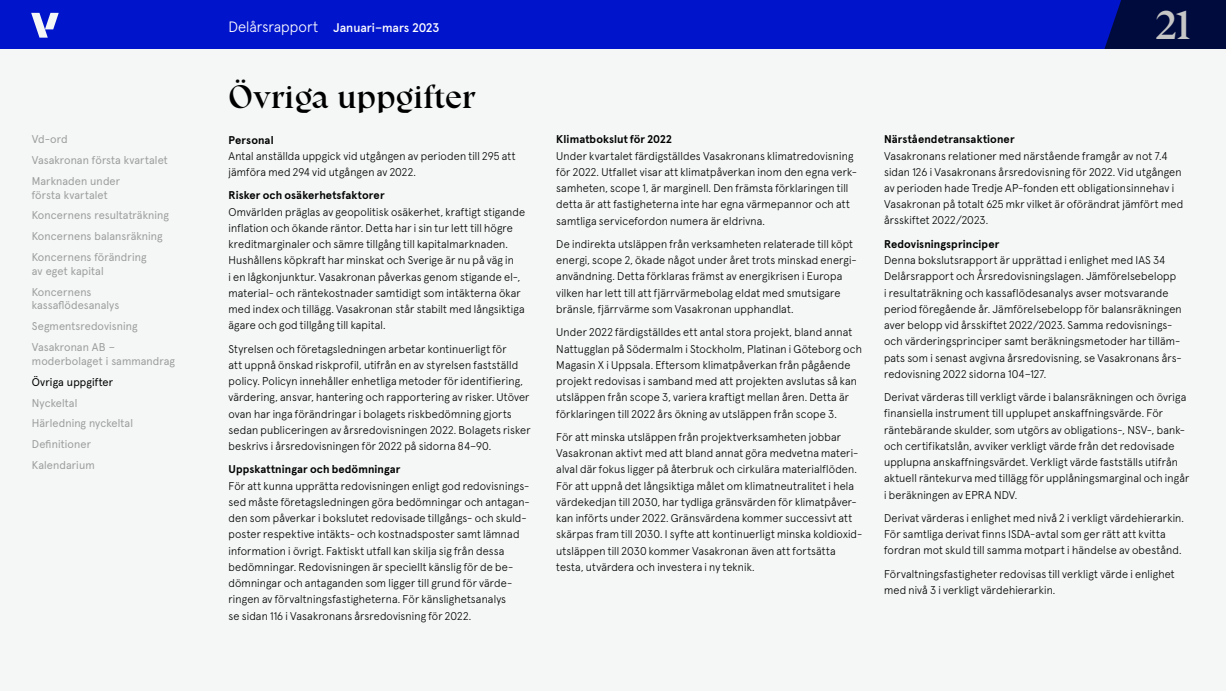
<style>
.page{position:relative;width:1226px;height:691px;background:#fff}
.page>*{position:absolute;margin:0;border:0;box-sizing:border-box;transform-origin:0 0}
.t1{font:40px "Vasakronan Serif ICE Text";color:#c6c6c6}
.t2{font:32.5px "Vasakronan Serif ICE Rubrik";color:#000}
.t3{font:500 12.5px "Apercu Pro";color:#fff}
.t4{font:300 11.25px/16.2px "Apercu Pro";letter-spacing:.01em;color:#000}
.t5{font:11.25px/20.9px "Apercu Pro";letter-spacing:.01em;color:#9d9d9d}
.t6{font:700 11.25px "Apercu Pro";letter-spacing:.005em;color:#000}
.t7{font:11.25px "Apercu Pro";letter-spacing:.01em;color:#000}
.s1{font-weight:300;font-size:15px}
</style>
<div class="page">
<div style="left:0;top:0;width:1226px;height:50px;background:#0014cc"></div>
<svg style="left:1092px;top:0;width:134px;height:50px;background:#041156"></svg>
<div style="left:0;top:50px;width:1226px;height:641px;background:#f5f7f7"></div>
<svg style="left:31px;top:13px;width:28px;height:25px"></svg>
<p class="t5" style="left:32px;top:128px;width:138px">Vd-ord<br>Vasakronan första kvartalet<br>Marknaden under</p>
<p class="t5" style="left:32px;top:183px;width:138px">första kvartalet<br>Koncernens resultaträkning<br>Koncernens balansräkning<br>Koncernens förändring</p>
<p class="t5" style="left:32px;top:260px;width:73px">av eget kapital<br>Koncernens</p>
<p class="t5" style="left:32px;top:294px;width:107px">kassaflödesanalys<br>Segmentsredovisning<br>Vasakronan AB –</p>
<p class="t5" style="left:32px;top:350px;width:145px">moderbolaget i sammandrag</p>
<p class="t7" style="left:32px;top:373px;width:83px">Övriga uppgifter</p>
<p class="t5" style="left:32px;top:391px;width:103px">Nyckeltal<br>Härledning nyckeltal<br>Definitioner<br>Kalendarium</p>
<p class="t3" style="left:229px;top:18px;width:212px"><span class="s1">Delårsrapport</span> Januari–mars 2023</p>
<h1 class="t1" style="left:1155px;top:1px;width:37px">21</h1>
<h2 class="t2" style="left:229px;top:78px;width:249px">Övriga uppgifter</h2>
<p class="t6" style="left:229px;top:131px;width:47px">Personal</p>
<p class="t4" style="left:229px;top:147px;width:289px">Antal anställda uppgick vid utgången av perioden till 295 att jämföra med 294 vid utgången av 2022.</p>
<p class="t6" style="left:229px;top:187px;width:158px">Risker och osäkerhetsfaktorer</p>
<p class="t4" style="left:229px;top:203px;width:298px">Omvärlden präglas av geopolitisk osäkerhet, kraftigt stigande inflation och ökande räntor. Detta har i sin tur lett till högre kreditmarginaler och sämre tillgång till kapitalmarknaden.<br>Hushållens köpkraft har minskat och Sverige är nu på väg in<br>i en lågkonjunktur. Vasakronan påverkas genom stigande el-, material- och räntekostnader samtidigt som intäkterna ökar med index och tillägg. Vasakronan står stabilt med långsiktiga ägare och god tillgång till kapital.</p>
<p class="t4" style="left:229px;top:340px;width:304px">Styrelsen och företagsledningen arbetar kontinuerligt för<br>att uppnå önskad riskprofil, utifrån en av styrelsen fastställd policy. Policyn inne håller enhetliga metoder för identifiering, värdering, ansvar, hantering och rapportering av risker. Utöver ovan har inga förändringar i bolagets riskbedömning gjorts sedan publiceringen av årsredovisningen 2022. Bolagets risker beskrivs i årsredovisningen för 2022 på sidorna 84–90.</p>
<p class="t6" style="left:229px;top:461px;width:174px">Uppskattningar och bedömningar</p>
<p class="t4" style="left:229px;top:477px;width:303px">För att kunna upprätta redovisningen enligt god redovisnings&shy;sed måste företagsledningen göra bedömningar och antagan&shy;den som påverkar i bokslutet redovisade tillgångs- och skuld&shy;poster respektive intäkts- och kostnadsposter samt lämnad information i övrigt. Faktiskt utfall kan skilja sig från dessa bedömningar. Redovisningen är speciellt känslig för de be - dömningar och antaganden som ligger till grund för värde&shy;ringen av förvaltningsfastigheterna. För känslighetsanalys<br>se sidan 116 i Vasa kronans årsredovisning för 2022.</p>
<p class="t6" style="left:556px;top:131px;width:117px">Klimatbokslut för 2022</p>
<p class="t4" style="left:556px;top:147px;width:302px">Under kvartalet färdigställdes Vasakronans klimatredovisning för 2022. Utfallet visar att klimatpåverkan inom den egna verk&shy;samheten, scope 1, är marginell. Den främsta förklaringen till detta är att fastigheterna inte har egna värmepannor och att samtliga servicefordon numera är eldrivna.</p>
<p class="t4" style="left:556px;top:235px;width:302px">De indirekta utsläppen från verksamheten relaterade till köpt energi, scope 2, ökade något under året trots minskad energi&shy;användning. Detta förklaras främst av energikrisen i Europa vilken har lett till att fjärrvärmebolag eldat med smutsigare bränsle, fjärrvärme som Vasakronan upphandlat.</p>
<p class="t4" style="left:556px;top:323px;width:307px">Under 2022 färdigställdes ett antal stora projekt, bland annat Nattugglan på Södermalm i Stockholm, Platinan i Göteborg och Magasin X i Uppsala. Eftersom klimatpåverkan från pågående projekt redovisas i samband med att projekten avslutas så kan utsläppen från scope 3, variera kraftigt mellan åren. Detta är förklaringen till 2022 års ökning av utsläppen från scope 3.</p>
<p class="t4" style="left:556px;top:428px;width:307px">För att minska utsläppen från projektverksamheten jobbar Vasakronan aktivt med att bland annat göra medvetna materi&shy;alval där fokus ligger på återbruk och cirkulära materialflöden.<br>För att uppnå det långsiktiga målet om klimatneutralitet i hela värdekedjan till 2030, har tydliga gränsvärden för klimatpåver&shy;kan införts under 2022. Gränsvärdena kommer successivt att skärpas fram till 2030. I syfte att kontinuerligt minska koldioxid&shy;utsläppen till 2030 kommer Vasakronan även att fortsätta testa, utvärdera och investera i ny teknik.</p>
<p class="t6" style="left:884px;top:131px;width:132px">Närståendetransaktioner</p>
<p class="t4" style="left:884px;top:146px;width:301px">Vasakronans relationer med närstående framgår av not 7.4 sidan 126 i Vasakronans årsredovisning för 2022. Vid utgången av perioden hade Tredje AP-fonden ett obligationsinnehav i Vasakronan på totalt 625 mkr vilket är oförändrat jämfört med årsskiftet 2022/2023.</p>
<p class="t6" style="left:884px;top:235px;width:117px">Redovisningsprinciper</p>
<p class="t4" style="left:884px;top:251px;width:299px">Denna bokslutsrapport är upprättad i enlighet med IAS 34<br>Delårsrapport och Årsredovisningslagen. Jämförelsebelopp<br>i resultaträkning och kassaflödesanalys avser motsvarande period föregående år. Jämförelsebelopp för balansräkningen aver belopp vid årsskiftet 2022/2023. Samma redovisnings&shy;och värderingsprinciper samt beräknings metoder har tilläm&shy;pats som i senast avgivna årsredovisning, se Vasakronans års&shy;redovisning 2022 sidorna 104–127.</p>
<p class="t4" style="left:884px;top:388px;width:307px">Derivat värderas till verkligt värde i balansräkningen och övriga finansiella instrument till upplupet anskaffningsvärde. För ränte bärande skulder, som utgörs av obligations-, NSV-, bank&shy;och certifikats lån, avviker verkligt värde från det redovisade upplupna anskaffningsvärdet. Verkligt värde fastställs utifrån aktuell räntekurva med tillägg för upplåningsmarginal och ingår i beräkningen av EPRA NDV.</p>
<p class="t4" style="left:884px;top:509px;width:302px">Derivat värderas i enlighet med nivå 2 i verkligt värdehierarkin.<br>För samtliga derivat finns ISDA-avtal som ger rätt att kvitta fordran mot skuld till samma motpart i händelse av obestånd.</p>
<p class="t4" style="left:884px;top:565px;width:292px">Förvaltningsfastigheter redovisas till verkligt värde i enlighet med nivå 3 i verkligt värdehierarkin.</p>
</div>
